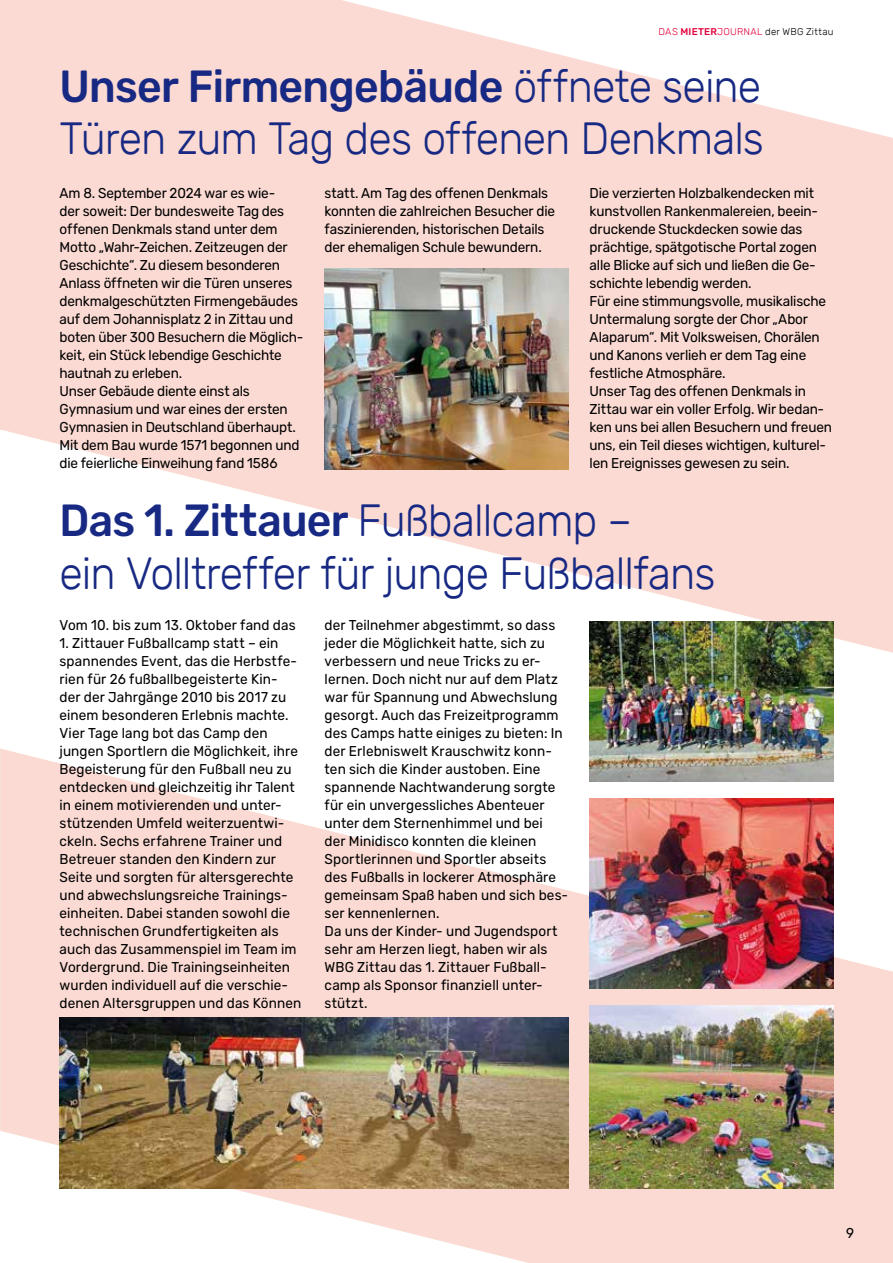
<style>
.page{position:relative;width:893px;height:1263px;background:#fff}
.page>*{position:absolute;margin:0;border:0;box-sizing:border-box;transform-origin:0 0}
.t1{font:300 45px/52.5px "Rubik";letter-spacing:-.025em;color:#172983;scale:.95 1}
.t2{font:14.25px/18px "Rubik";letter-spacing:.005em;color:#000;scale:.95 1}
.t3{font:300 9.75px "Rubik";letter-spacing:.025em;color:#000}
.s1{color:#e2003b}
.s2{font-weight:500;color:#e2003b}
.s3{font-weight:500}
</style>
<div class="page">
<div style="left:0;top:974px;width:893px;height:289px;background:#fbdad3"></div>
<svg style="left:0;top:1131px;width:529px;height:132px;fill:#fff"></svg>
<div style="left:0;top:0;width:893px;height:429px;background:#fbdad3"></div>
<svg style="left:342px;top:0;width:551px;height:138px"></svg>
<svg style="left:0;top:748px;width:893px;height:226px;fill:#fbdad3"></svg>
<svg style="left:0;top:429px;width:893px;height:224px"></svg>
<img style="left:590px;top:1005px;width:243px;height:183px">
<img style="left:590px;top:622px;width:243px;height:159px">
<img style="left:590px;top:798px;width:243px;height:190px">
<img style="left:60px;top:1017px;width:508px;height:171px">
<img style="left:325px;top:268px;width:243px;height:201px">
<p class="t3" style="left:658px;top:26px;width:176px"><span class="s1">DAS</span> <span class="s2">MIETER</span><span class="s1">JOURNAL</span> der WBG Zittau</p>
<h1 class="t1" style="left:60px;top:61px;width:743px"><span class="s3">Unser Firmengebäude</span> öffnete seine<br>Türen zum Tag des offenen Denkmals</h1>
<p class="t2" style="left:60px;top:184px;width:256px">Am 8. September 2024 war es wie-<br>der soweit: Der bundesweite Tag des offenen Denkmals stand unter dem Motto „Wahr-Zeichen. Zeitzeugen der Geschichte“. Zu diesem besonderen Anlass öffneten wir die Türen unseres denkmalgeschützten Firmengebäudes auf dem Johannisplatz 2 in Zittau und boten über 300 Besuchern die Möglich&shy;keit, ein Stück lebendige Geschichte hautnah zu erleben.<br>Unser Gebäude diente einst als Gymnasium und war eines der ersten Gymnasien in Deutschland überhaupt.<br>Mit dem Bau wurde 1571 begonnen und die feierliche Einweihung fand 1586</p>
<p class="t2" style="left:325px;top:184px;width:244px">statt. Am Tag des offenen Denkmals konnten die zahlreichen Besucher die faszinierenden, historischen Details der ehemaligen Schule bewundern.</p>
<p class="t2" style="left:590px;top:184px;width:257px">Die verzierten Holzbalkendecken mit kunstvollen Rankenmalereien, beein&shy;druckende Stuckdecken sowie das prächtige, spätgotische Portal zogen alle Blicke auf sich und ließen die Ge&shy;schichte lebendig werden.<br>Für eine stimmungsvolle, musikalische Untermalung sorgte der Chor „Abor Alaparum“. Mit Volksweisen, Chorälen und Kanons verlieh er dem Tag eine festliche Atmosphäre.<br>Unser Tag des offenen Denkmals in Zittau war ein voller Erfolg. Wir bedan&shy;ken uns bei allen Besuchern und freuen uns, ein Teil dieses wichtigen, kulturel&shy;len Ereignisses gewesen zu sein.</p>
<h1 class="t1" style="left:60px;top:496px;width:692px"><span class="s3">Das 1. Zittauer</span> Fußballcamp –<br>ein Volltreffer für junge Fußballfans</h1>
<p class="t2" style="left:60px;top:616px;width:250px">Vom 10. bis zum 13. Oktober fand das</p>
<p class="t2" style="left:60px;top:634px;width:256px">1. Zittauer Fußballcamp statt – ein spannendes Event, das die Herbstfe&shy;rien für 26 fußballbegeisterte Kin&shy;der der Jahrgänge 2010 bis 2017 zu einem besonderen Erlebnis machte.<br>Vier Tage lang bot das Camp den jungen Sportlern die Möglichkeit, ihre Begeisterung für den Fußball neu zu entdecken und gleichzeitig ihr Talent in einem motivierenden und unter&shy;stützenden Umfeld weiterzuentwi&shy;ckeln. Sechs erfahrene Trainer und Betreuer standen den Kindern zur Seite und sorgten für altersgerechte und abwechslungsreiche Trainings&shy;einheiten. Dabei standen sowohl die technischen Grundfertigkeiten als auch das Zusammenspiel im Team im Vordergrund. Die Trainingseinheiten wurden individuell auf die verschie&shy;denen Altersgruppen und das Können</p>
<p class="t2" style="left:325px;top:616px;width:258px">der Teilnehmer abgestimmt, so dass jeder die Möglichkeit hatte, sich zu verbessern und neue Tricks zu er&shy;lernen. Doch nicht nur auf dem Platz war für Spannung und Abwechslung gesorgt. Auch das Freizeitprogramm des Camps hatte einiges zu bieten: In der Erlebniswelt Krauschwitz konn&shy;ten sich die Kinder austoben. Eine spannende Nachtwanderung sorgte für ein unvergessliches Abenteuer unter dem Sternenhimmel und bei<br>der Minidisco konnten die kleinen Sportlerinnen und Sportler abseits des Fußballs in lockerer Atmosphäre gemeinsam Spaß haben und sich bes&shy;ser kennenlernen.<br>Da uns der Kinder- und Jugendsport sehr am Herzen liegt, haben wir als WBG Zittau das 1. Zittauer Fußball&shy;camp als Sponsor finanziell unter&shy;stützt.</p>
<p class="t2" style="left:846px;top:1224px;width:10px">9</p>
</div>
